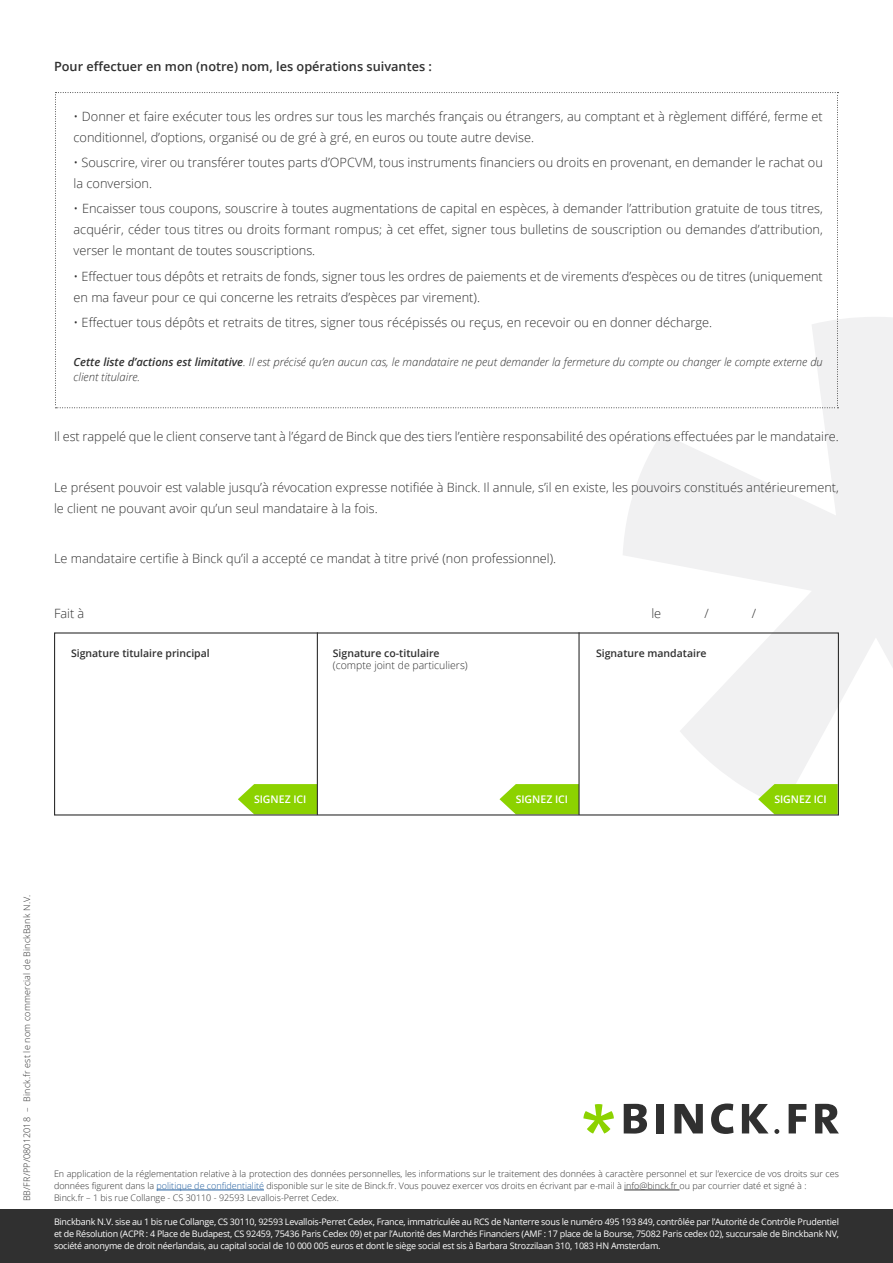
<style>
.page{position:relative;width:893px;height:1263px;background:#fff}
.page>*{position:absolute;margin:0;border:0;box-sizing:border-box;transform-origin:0 0}
.t1{font:300 12.75px/21px "Open Sans";color:#303030}
.t2{font:600 12.75px "Open Sans";color:#303030}
.t3{font:italic 300 11.25px/15px "Open Sans";color:#303030}
.t4{font:600 10.5px "Open Sans";color:#303030}
.t5{font:600 10.5px "Open Sans";color:#fff}
.t6{font:300 10.5px "Open Sans";color:#303030}
.t7{font:9px/12px "Open Sans";letter-spacing:-.025em;color:#fff;text-align:justify}
.t8{font:300 9px/12px "Open Sans";color:#303030}
.s1{font-weight:600}
.s2{color:#215e9e}
</style>
<div class="page">
<div style="left:0;top:1209px;width:893px;height:54px;background:#303030"></div>
<svg style="left:624px;top:1104px;width:23px;height:29px"></svg>
<div style="left:656px;top:1104px;width:8px;height:29px;background:#303030"></div>
<svg style="left:674px;top:1104px;width:29px;height:29px"></svg>
<svg style="left:711px;top:1103px;width:22px;height:31px"></svg>
<svg style="left:742px;top:1104px;width:26px;height:29px"></svg>
<svg style="left:774px;top:1129px;width:5px;height:5px"></svg>
<svg style="left:789px;top:1104px;width:17px;height:29px"></svg>
<svg style="left:815px;top:1104px;width:24px;height:29px"></svg>
<svg style="left:583px;top:1104px;width:31px;height:29px"></svg>
<svg style="left:623px;top:317px;width:270px;height:478px;fill:#f1f1f2"></svg>
<hr style="left:157px;top:1190px;width:107px;height:1px;background:#215e9e">
<hr style="left:624px;top:1190px;width:55px;height:1px;background:#303030">
<svg style="left:758px;top:784px;width:79px;height:29px;background:#97d519"></svg>
<svg style="left:499px;top:784px;width:79px;height:29px;background:#98d61b"></svg>
<svg style="left:238px;top:784px;width:79px;height:29px;background:#97d619"></svg>
<svg style="left:55px;top:92px;width:783px;height:316px"></svg>
<hr style="left:317px;top:632px;width:1px;height:183px;background:#303030">
<hr style="left:578px;top:632px;width:2px;height:183px;background:#303030">
<p class="t2" style="left:54px;top:58px;width:380px">Pour effectuer en mon (notre) nom, les opérations suivantes :</p>
<p class="t1" style="left:74px;top:105px;width:751px">• Donner et faire exécuter tous les ordres sur tous les marchés français ou étrangers, au comptant et à règlement différé, ferme et conditionnel, d’options, organisé ou de gré à gré, en euros ou toute autre devise.</p>
<p class="t1" style="left:74px;top:152px;width:751px">• Souscrire, virer ou transférer toutes parts d’OPCVM, tous instruments financiers ou droits en provenant, en demander le rachat ou la conversion.</p>
<p class="t1" style="left:74px;top:198px;width:751px;text-align:justify">• Encaisser tous coupons, souscrire à toutes augmentations de capital en espèces, à demander l’attribution gratuite de tous titres, acquérir, céder tous titres ou droits formant rompus; à cet effet, signer tous bulletins de souscription ou demandes d’attribution, verser le montant de toutes souscriptions.</p>
<p class="t1" style="left:74px;top:265px;width:751px">• Effectuer tous dépôts et retraits de fonds, signer tous les ordres de paiements et de virements d’espèces ou de titres (uniquement en ma faveur pour ce qui concerne les retraits d’espèces par virement).</p>
<p class="t1" style="left:74px;top:311px;width:640px">• Effectuer tous dépôts et retraits de titres, signer tous récépissés ou reçus, en recevoir ou en donner décharge.</p>
<p class="t3" style="left:74px;top:354px;width:751px"><span class="s1">Cette liste d’actions est limitative</span>. Il est précisé qu’en aucun cas, le mandataire ne peut demander la fermeture du compte ou changer le compte externe du client titulaire.</p>
<p class="t1" style="left:54px;top:426px;width:786px">Il est rappelé que le client conserve tant à l’égard de Binck que des tiers l’entière responsabilité des opérations effectuées par le mandataire.</p>
<p class="t1" style="left:54px;top:476px;width:786px">Le présent pouvoir est valable jusqu’à révocation expresse notifiée à Binck. Il annule, s’il en existe, les pouvoirs constitués antérieurement, le client ne pouvant avoir qu’un seul mandataire à la fois.</p>
<p class="t1" style="left:54px;top:548px;width:504px">Le mandataire certifie à Binck qu’il a accepté ce mandat à titre privé (non professionnel).</p>
<p class="t1" style="left:54px;top:603px;width:32px">Fait à</p>
<p class="t1" style="left:651px;top:603px;width:11px">le</p>
<p class="t1" style="left:704px;top:603px;width:6px">/</p>
<p class="t1" style="left:752px;top:603px;width:6px">/</p>
<p class="t4" style="left:71px;top:645px;width:140px">Signature titulaire principal</p>
<p class="t4" style="left:333px;top:645px;width:108px">Signature co-titulaire</p>
<p class="t6" style="left:333px;top:657px;width:136px">(compte joint de particuliers)</p>
<p class="t4" style="left:596px;top:645px;width:112px">Signature mandataire</p>
<p class="t5" style="left:254px;top:792px;width:54px">SIGNEZ ICI</p>
<p class="t5" style="left:516px;top:792px;width:54px">SIGNEZ ICI</p>
<p class="t5" style="left:774px;top:792px;width:54px">SIGNEZ ICI</p>
<p class="t8" style="left:21px;top:1201px;width:308px;rotate:-90deg">BB/FR/PP/08012018 – Binck.fr est le nom commercial de BinckBank N.V.</p>
<p class="t8" style="left:54px;top:1168px;width:786px">En application de la réglementation relative à la protection des données personnelles, les informations sur le traitement des données à caractère personnel et sur l’exercice de vos droits sur ces données figurent dans la <span class="s2">politique de confidentialité</span> disponible sur le site de Binck.fr. Vous pouvez exercer vos droits en écrivant par e-mail à info@binck.fr ou par courrier daté et signé à :<br>Binck.fr – 1 bis rue Collange - CS 30110 - 92593 Levallois-Perret Cedex.</p>
<p class="t7" style="left:54px;top:1215px;width:787px">Binckbank N.V. sise au 1 bis rue Collange, CS 30110, 92593 Levallois-Perret Cedex, France, immatriculée au RCS de Nanterre sous le numéro 495 193 849, contrôlée par l’Autorité de Contrôle Prudentiel et de Résolution (ACPR : 4 Place de Budapest, CS 92459, 75436 Paris Cedex 09) et par l’Autorité des Marchés Financiers (AMF : 17 place de la Bourse, 75082 Paris cedex 02), succursale de Binckbank NV, société anonyme de droit néerlandais, au capital social de 10 000 005 euros et dont le siège social est sis à Barbara Strozzilaan 310, 1083 HN Amsterdam.</p>
</div>
